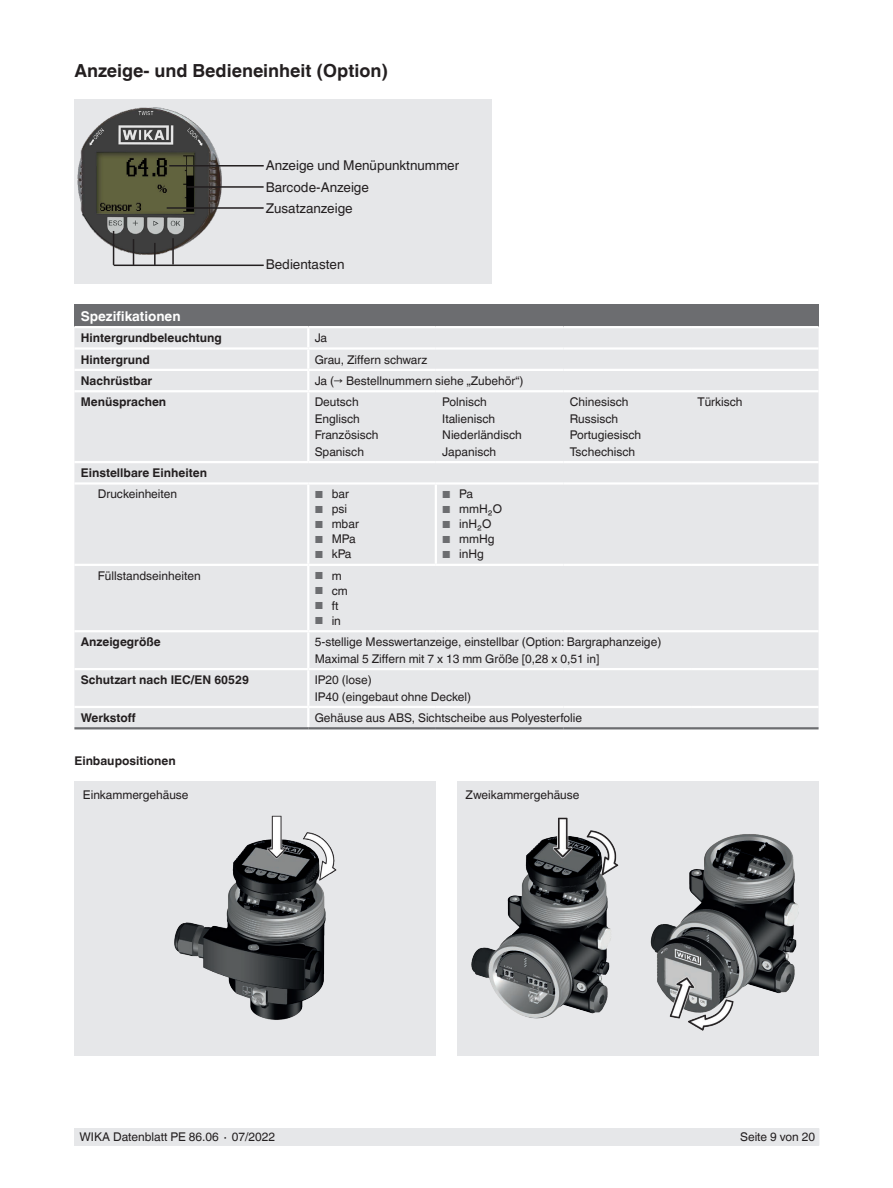
<style>
.page{position:relative;width:893px;height:1188px;background:#fff}
.page>*{position:absolute;margin:0;border:0;box-sizing:border-box;transform-origin:0 0}
.t1{font:700 18px "Helvetica World";color:#231f20}
.t2{font:13.5px "Helvetica World";color:#231f20}
.t3{font:700 13.5px "Helvetica World";color:#fff}
.t4{font:12px/16.5px "Helvetica World";color:#231f20}
.t5{font:700 12px "Helvetica World";color:#231f20}
.t6{font:10.2px "Helvetica World";color:#6c6d70}
.s1{font-size:10.2px;color:#6c6d70}
.s2{font-size:12px;color:#231f20}
</style>
<div class="page">
<div style="left:75px;top:1128px;width:744px;height:17px;background:#e6e7e9"></div>
<div style="left:74px;top:99px;width:418px;height:185px;background:#e6e7e9"></div>
<img style="left:77px;top:107px;width:145px;height:148px">
<hr style="left:167px;top:207px;width:97px;height:2px;background:#231f20">
<hr style="left:169px;top:165px;width:95px;height:2px;background:#231f20">
<hr style="left:114px;top:265px;width:150px;height:1px;background:#231f20">
<hr style="left:172px;top:238px;width:2px;height:27px;background:#231f20">
<hr style="left:154px;top:243px;width:2px;height:22px;background:#231f20">
<svg style="left:133px;top:239px;width:1px;height:26px"></svg>
<hr style="left:113px;top:231px;width:1px;height:34px;background:#231f20">
<hr style="left:187px;top:186px;width:77px;height:2px;background:#231f20">
<div style="left:74px;top:305px;width:745px;height:22px;background:#6c6d70"></div>
<div style="left:74px;top:328px;width:745px;height:399px;background:#e6e7e9"></div>
<hr style="left:74px;top:326px;width:234px;height:2px;background:#fff">
<hr style="left:308px;top:326px;width:128px;height:2px;background:#fff">
<hr style="left:436px;top:326px;width:127px;height:2px;background:#fff">
<hr style="left:563px;top:326px;width:128px;height:2px;background:#fff">
<hr style="left:691px;top:326px;width:128px;height:2px;background:#fff">
<hr style="left:74px;top:347px;width:234px;height:3px;background:#fff">
<hr style="left:308px;top:347px;width:128px;height:3px;background:#fff">
<hr style="left:436px;top:347px;width:127px;height:3px;background:#fff">
<hr style="left:563px;top:347px;width:128px;height:3px;background:#fff">
<hr style="left:691px;top:347px;width:128px;height:3px;background:#fff">
<hr style="left:74px;top:369px;width:234px;height:2px;background:#fff">
<hr style="left:308px;top:369px;width:128px;height:2px;background:#fff">
<svg style="left:307px;top:328px;width:2px;height:62px"></svg>
<hr style="left:436px;top:369px;width:127px;height:2px;background:#fff">
<hr style="left:563px;top:369px;width:128px;height:2px;background:#fff">
<hr style="left:691px;top:369px;width:128px;height:2px;background:#fff">
<hr style="left:74px;top:390px;width:234px;height:2px;background:#fff">
<hr style="left:308px;top:390px;width:128px;height:2px;background:#fff">
<hr style="left:307px;top:392px;width:2px;height:69px;background:#fff">
<hr style="left:436px;top:390px;width:127px;height:2px;background:#fff">
<hr style="left:563px;top:390px;width:128px;height:2px;background:#fff">
<hr style="left:691px;top:390px;width:128px;height:2px;background:#fff">
<hr style="left:74px;top:461px;width:234px;height:2px;background:#fff">
<hr style="left:308px;top:461px;width:128px;height:2px;background:#fff">
<hr style="left:436px;top:461px;width:127px;height:2px;background:#fff">
<hr style="left:563px;top:461px;width:128px;height:2px;background:#fff">
<hr style="left:691px;top:461px;width:128px;height:2px;background:#fff">
<hr style="left:74px;top:482px;width:234px;height:3px;background:#fff">
<hr style="left:308px;top:482px;width:128px;height:3px;background:#fff">
<hr style="left:307px;top:485px;width:2px;height:79px;background:#fff">
<hr style="left:436px;top:482px;width:127px;height:3px;background:#fff">
<hr style="left:563px;top:482px;width:128px;height:3px;background:#fff">
<hr style="left:691px;top:482px;width:128px;height:3px;background:#fff">
<hr style="left:74px;top:564px;width:234px;height:2px;background:#fff">
<hr style="left:308px;top:564px;width:128px;height:2px;background:#fff">
<hr style="left:307px;top:566px;width:2px;height:64px;background:#fff">
<hr style="left:436px;top:564px;width:127px;height:2px;background:#fff">
<hr style="left:563px;top:564px;width:128px;height:2px;background:#fff">
<hr style="left:691px;top:564px;width:128px;height:2px;background:#fff">
<hr style="left:74px;top:630px;width:234px;height:2px;background:#fff">
<hr style="left:308px;top:630px;width:128px;height:2px;background:#fff">
<hr style="left:307px;top:632px;width:2px;height:36px;background:#fff">
<hr style="left:436px;top:630px;width:127px;height:2px;background:#fff">
<hr style="left:563px;top:630px;width:128px;height:2px;background:#fff">
<hr style="left:691px;top:630px;width:128px;height:2px;background:#fff">
<hr style="left:74px;top:668px;width:234px;height:2px;background:#fff">
<hr style="left:308px;top:668px;width:128px;height:2px;background:#fff">
<hr style="left:307px;top:670px;width:2px;height:36px;background:#fff">
<hr style="left:436px;top:668px;width:127px;height:2px;background:#fff">
<hr style="left:563px;top:668px;width:128px;height:2px;background:#fff">
<hr style="left:691px;top:668px;width:128px;height:2px;background:#fff">
<hr style="left:74px;top:706px;width:234px;height:2px;background:#fff">
<hr style="left:308px;top:706px;width:128px;height:2px;background:#fff">
<svg style="left:307px;top:708px;width:2px;height:19px"></svg>
<hr style="left:436px;top:706px;width:127px;height:2px;background:#fff">
<hr style="left:563px;top:706px;width:128px;height:2px;background:#fff">
<hr style="left:691px;top:706px;width:128px;height:2px;background:#fff">
<hr style="left:74px;top:727px;width:234px;height:2px;background:#6c6d70">
<hr style="left:308px;top:727px;width:128px;height:2px;background:#6c6d70">
<hr style="left:436px;top:727px;width:127px;height:2px;background:#6c6d70">
<hr style="left:563px;top:727px;width:128px;height:2px;background:#6c6d70">
<hr style="left:691px;top:727px;width:128px;height:2px;background:#6c6d70">
<hr style="left:435px;top:485px;width:2px;height:79px;background:#fff">
<div style="left:74px;top:782px;width:362px;height:274px;background:#e6e7e9"></div>
<div style="left:457px;top:782px;width:362px;height:274px;background:#e6e7e9"></div>
<img style="left:174px;top:816px;width:163px;height:204px">
<img style="left:471px;top:817px;width:328px;height:214px">
<h1 class="t1" style="left:74px;top:60px;width:315px">Anzeige- und Bedieneinheit (Option)</h1>
<p class="t2" style="left:266px;top:158px;width:195px">Anzeige und Menüpunktnummer</p>
<p class="t2" style="left:266px;top:200px;width:88px">Zusatzanzeige</p>
<p class="t2" style="left:266px;top:179px;width:105px">Barcode-Anzeige</p>
<p class="t2" style="left:266px;top:257px;width:80px">Bedientasten</p>
<p class="t3" style="left:81px;top:308px;width:101px">Spezifikationen</p>
<p class="t5" style="left:81px;top:331px;width:143px">Hintergrundbeleuchtung</p>
<p class="t4" style="left:315px;top:330px;width:14px">Ja</p>
<p class="t5" style="left:81px;top:352px;width:71px">Hintergrund</p>
<p class="t4" style="left:315px;top:351px;width:114px">Grau, Ziffern schwarz</p>
<p class="t5" style="left:81px;top:374px;width:73px">Nachrüstbar</p>
<p class="t4" style="left:315px;top:372px;width:210px">Ja (→ Bestellnummern siehe „Zubehör“)</p>
<p class="t5" style="left:81px;top:395px;width:87px">Menüsprachen</p>
<p class="t4" style="left:315px;top:394px;width:65px">Deutsch<br>Englisch<br>Französisch<br>Spanisch</p>
<p class="t4" style="left:442px;top:394px;width:81px">Polnisch<br>Italienisch<br>Niederländisch<br>Japanisch</p>
<p class="t4" style="left:570px;top:394px;width:73px">Chinesisch<br>Russisch<br>Portugiesisch<br>Tschechisch</p>
<p class="t4" style="left:697px;top:394px;width:47px">Türkisch</p>
<p class="t5" style="left:81px;top:466px;width:128px">Einstellbare Einheiten</p>
<p class="t4" style="left:98px;top:486px;width:81px">Druckeinheiten</p>
<p class="t4" style="left:315px;top:486px;width:36px"><span class="s1">■</span> bar</p>
<p class="t4" style="left:315px;top:501px;width:34px"><span class="s1">■</span> psi</p>
<p class="t4" style="left:315px;top:516px;width:46px"><span class="s1">■</span> mbar</p>
<p class="t4" style="left:315px;top:531px;width:43px"><span class="s1">■</span> MPa</p>
<p class="t4" style="left:315px;top:546px;width:38px"><span class="s1">■</span> kPa</p>
<p class="t4" style="left:442px;top:486px;width:32px"><span class="s1">■</span> Pa</p>
<p class="t4" style="left:442px;top:501px;width:61px"><span class="s1">■</span> mmH₂O</p>
<p class="t4" style="left:442px;top:516px;width:51px"><span class="s1">■</span> inH₂O</p>
<p class="t4" style="left:442px;top:531px;width:54px"><span class="s1">■</span> mmHg</p>
<p class="t4" style="left:442px;top:546px;width:43px"><span class="s1">■</span> inHg</p>
<p class="t4" style="left:98px;top:567px;width:104px">Füllstandseinheiten</p>
<p class="t6" style="left:315px;top:570px;width:28px">■ <span class="s2">m</span></p>
<p class="t4" style="left:315px;top:582px;width:35px"><span class="s1">■</span> cm</p>
<p class="t4" style="left:315px;top:597px;width:25px"><span class="s1">■</span> ft</p>
<p class="t4" style="left:315px;top:612px;width:28px"><span class="s1">■</span> in</p>
<p class="t5" style="left:81px;top:635px;width:81px">Anzeigegröße</p>
<p class="t4" style="left:315px;top:634px;width:348px">5-stellige Messwertanzeige, einstellbar (Option: Bargraphanzeige)<br>Maximal 5 Ziffern mit 7 x 13 mm Größe [0,28 x 0,51 in]</p>
<p class="t5" style="left:81px;top:673px;width:170px">Schutzart nach IEC/EN 60529</p>
<p class="t4" style="left:315px;top:672px;width:158px">IP20 (lose)<br>IP40 (eingebaut ohne Deckel)</p>
<p class="t5" style="left:81px;top:711px;width:56px">Werkstoff</p>
<p class="t4" style="left:315px;top:710px;width:269px">Gehäuse aus ABS, Sichtscheibe aus Polyesterfolie</p>
<p class="t5" style="left:74px;top:754px;width:103px">Einbaupositionen</p>
<p class="t4" style="left:83px;top:786px;width:107px">Einkammergehäuse</p>
<p class="t4" style="left:466px;top:786px;width:115px">Zweikammergehäuse</p>
<p class="t4" style="left:80px;top:1129px;width:197px">WIKA Datenblatt PE 86.06 ∙ 07/2022</p>
<p class="t4" style="left:740px;top:1129px;width:77px">Seite 9 von 20</p>
</div>
